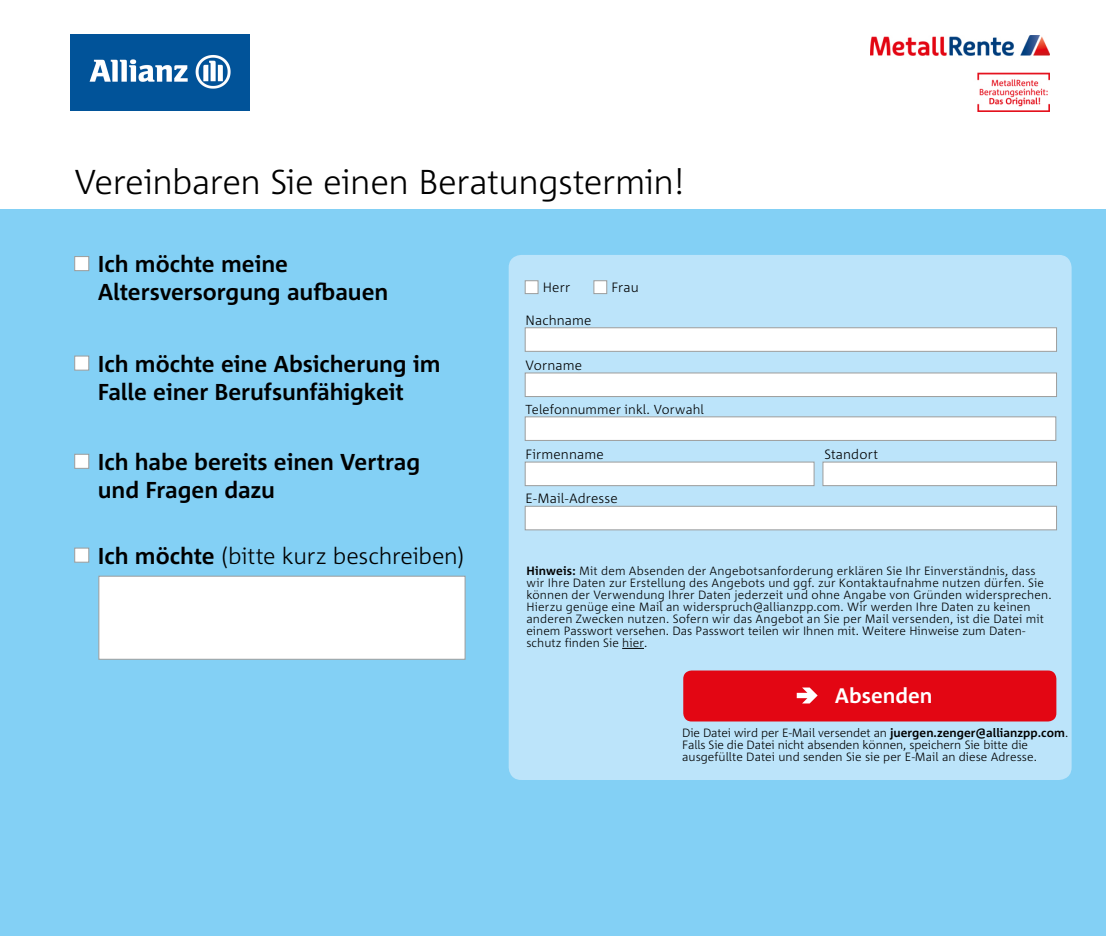
<style>
.page{position:relative;width:1106px;height:936px;background:#fff}
.page>*{position:absolute;margin:0;border:0;box-sizing:border-box;transform-origin:0 0}
.t1{font:300 34.5px "Corpid";letter-spacing:-.015em;color:#000}
.t2{font:700 22.95px/27.9px "Corpid";letter-spacing:-.005em;color:#000}
.t3{font:300 22.95px "Corpid";letter-spacing:-.01em;color:#000}
.t4{font:700 21px "Corpid";color:#fff}
.t5{font:300 13.5px "Corpid";letter-spacing:.005em;color:#000}
.t6{font:300 13.05px "Corpid";letter-spacing:.005em;color:#000}
.t7{font:300 12px/12px "Corpid";letter-spacing:.01em;color:#000}
.t8{font:300 12px/12.3px "Corpid";letter-spacing:-.01em;color:#000}
.s1{font-weight:700}
</style>
<div class="page">
<div style="left:0;top:210px;width:1106px;height:725px;background:#83d0f5"></div>
<div style="left:74px;top:256px;width:15px;height:15px;background:#fff;border:1px solid #9d9d9c"></div>
<div style="left:74px;top:356px;width:15px;height:14px;background:#fff;border:1px solid #9d9d9c"></div>
<div style="left:74px;top:454px;width:15px;height:14px;background:#fff;border:1px solid #9d9d9c"></div>
<div style="left:74px;top:548px;width:15px;height:14px;background:#fff;border:1px solid #9d9d9c"></div>
<div style="left:508px;top:255px;width:563px;height:525px;background:#bce4fa;border-radius:13px"></div>
<div style="left:525px;top:280px;width:13px;height:14px;background:#fff;border:1px solid #9d9d9c"></div>
<div style="left:593px;top:280px;width:14px;height:14px;background:#fff;border:1px solid #9d9d9c"></div>
<div style="left:525px;top:327px;width:531px;height:24px;background:#fff;border:1px solid #9d9d9c"></div>
<div style="left:525px;top:416px;width:531px;height:24px;background:#fff;border:1px solid #9d9d9c"></div>
<div style="left:99px;top:576px;width:366px;height:83px;background:#fff;border:1px solid #9d9d9c"></div>
<div style="left:525px;top:373px;width:531px;height:23px;background:#fff;border:1px solid #9d9d9c"></div>
<div style="left:525px;top:462px;width:289px;height:24px;background:#fff;border:1px solid #9d9d9c"></div>
<div style="left:525px;top:506px;width:531px;height:24px;background:#fff;border:1px solid #9d9d9c"></div>
<div style="left:822px;top:462px;width:234px;height:24px;background:#fff;border:1px solid #9d9d9c"></div>
<svg style="left:622px;top:648px;width:22px;height:1px"></svg>
<div style="left:683px;top:670px;width:373px;height:51px;background:#e30613;border-radius:8px"></div>
<svg style="left:796px;top:687px;width:21px;height:16px"></svg>
<img style="left:70px;top:34px;width:180px;height:76px">
<img style="left:870px;top:36px;width:180px;height:75px">
<h1 class="t1" style="left:74px;top:161px;width:611px">Vereinbaren Sie einen Beratungstermin!</h1>
<h2 class="t2" style="left:98px;top:250px;width:292px">Ich möchte meine<br>Altersversorgung aufbauen</h2>
<h2 class="t2" style="left:98px;top:349px;width:344px">Ich möchte eine Absicherung im<br>Falle einer Berufsunfähigkeit</h2>
<h2 class="t2" style="left:98px;top:447px;width:324px">Ich habe bereits einen Vertrag und Fragen dazu</h2>
<h2 class="t3" style="left:98px;top:542px;width:368px"><span class="s1">Ich möchte</span> (bitte kurz beschreiben)</h2>
<p class="t5" style="left:543px;top:279px;width:29px">Herr</p>
<p class="t5" style="left:611px;top:279px;width:29px">Frau</p>
<p class="t5" style="left:525px;top:312px;width:67px">Nachname</p>
<p class="t5" style="left:525px;top:357px;width:58px">Vorname</p>
<p class="t6" style="left:525px;top:401px;width:180px">Telefonnummer inkl. Vorwahl</p>
<p class="t5" style="left:525px;top:446px;width:80px">Firmenname</p>
<p class="t5" style="left:824px;top:446px;width:55px">Standort</p>
<p class="t5" style="left:525px;top:491px;width:94px">E-Mail-Adresse</p>
<p class="t7" style="left:526px;top:564px;width:527px"><span class="s1">Hinweis:</span> Mit dem Absenden der Angebotsanforderung erklären Sie Ihr Einverständnis, dass wir Ihre Daten zur Erstellung des Angebots und ggf. zur Kontaktaufnahme nutzen dürfen. Sie können der Verwendung Ihrer Daten jederzeit und ohne Angabe von Gründen widersprechen.<br>Hierzu genüge eine Mail an widerspruch@allianzpp.com. Wir werden Ihre Daten zu keinen anderen Zwecken nutzen. Sofern wir das Angebot an Sie per Mail versenden, ist die Datei mit einem Passwort versehen. Das Passwort teilen wir Ihnen mit. Weitere Hinweise zum Daten&shy;schutz finden Sie hier.</p>
<h3 class="t4" style="left:835px;top:682px;width:99px">Absenden</h3>
<p class="t8" style="left:682px;top:726px;width:387px">Die Datei wird per E-Mail versendet an <span class="s1">juergen.zenger@allianzpp.com</span>.<br>Falls Sie die Datei nicht absenden können, speichern Sie bitte die ausgefüllte Datei und senden Sie sie per E-Mail an diese Adresse.</p>
</div>
